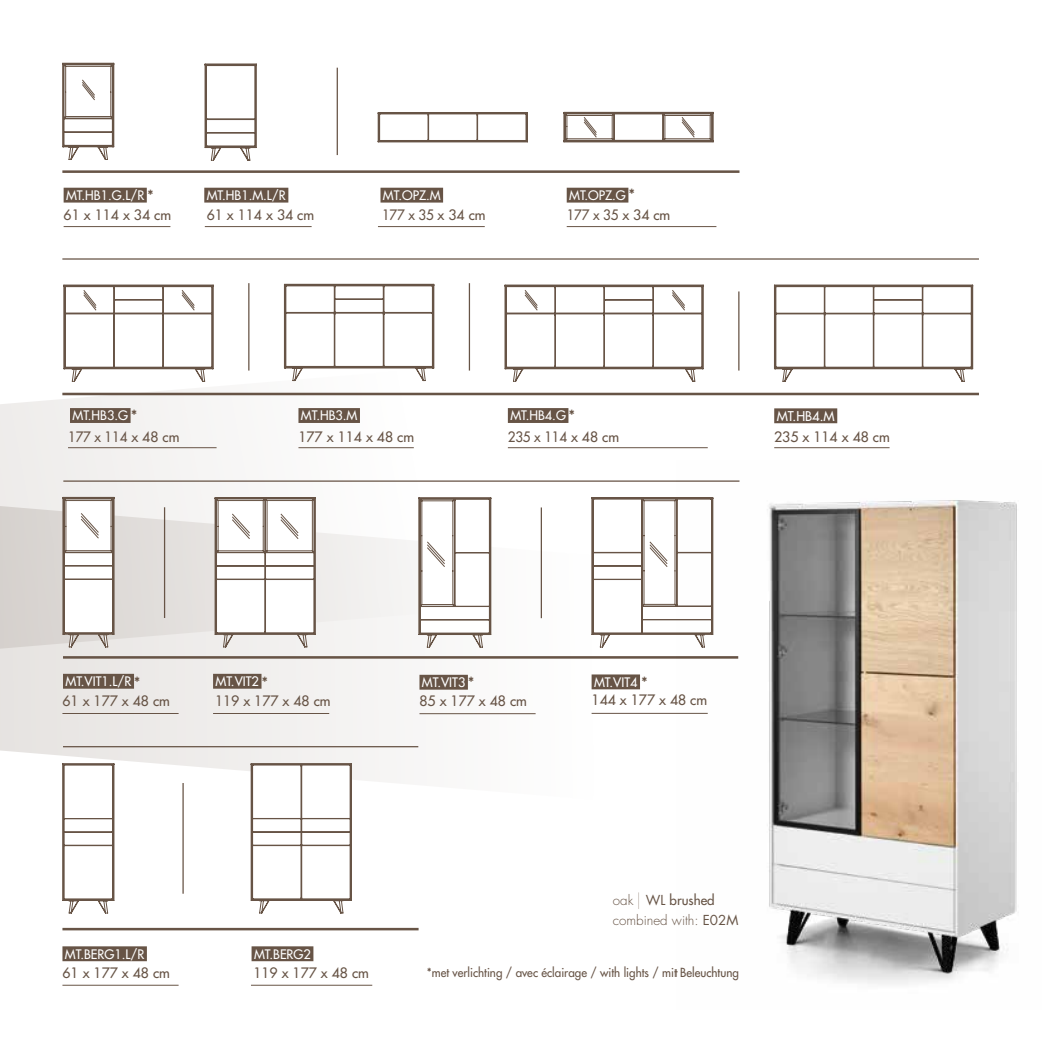
<style>
.page{position:relative;width:1042px;height:1042px;background:#fff}
.page>*{position:absolute;margin:0;border:0;box-sizing:border-box;transform-origin:0 0}
.t1{font:500 16.45px "Futura Std";color:#675446;scale:.95 1}
.t2{font:500 14px "Futura Std";color:#675446}
.t3{font:500 14px "Futura Std";color:#675446;scale:.95 1}
.t4{font:300 13.47px/19.2px "Futura Std";color:#675446}
.t5{font:500 13.12px "Futura Std";color:#fff}
.t6{font:500 12.78px "Futura Std";color:#fff}
.t7{font:500 12.25px "Futura Std";color:#675446;scale:.95 1}
.s1{font-size:16.45px;color:#675446}
.s2{font-weight:400}
.s3{font-weight:500}
</style>
<div class="page">
<svg style="left:0;top:369px;width:440px;height:97px"></svg>
<svg style="left:0;top:466px;width:613px;height:334px"></svg>
<hr style="left:62px;top:393px;width:917px;height:2px;background:#675446">
<hr style="left:62px;top:258px;width:917px;height:2px;background:#675446">
<hr style="left:64px;top:226px;width:106px;height:1px;background:#675446">
<div style="left:64px;top:188px;width:83px;height:15px;background:#675446"></div>
<hr style="left:63px;top:480px;width:676px;height:2px;background:#675446">
<hr style="left:63px;top:656px;width:675px;height:2px;background:#675446">
<hr style="left:62px;top:713px;width:117px;height:1px;background:#675446">
<div style="left:63px;top:674px;width:71px;height:15px;background:#675446"></div>
<hr style="left:164px;top:507px;width:1px;height:111px;background:#675446">
<svg style="left:204px;top:63px;width:53px;height:98px"></svg>
<div style="left:204px;top:188px;width:84px;height:15px;background:#675446"></div>
<hr style="left:205px;top:226px;width:107px;height:1px;background:#675446">
<svg style="left:62px;top:63px;width:52px;height:97px"></svg>
<svg style="left:284px;top:284px;width:150px;height:97px"></svg>
<hr style="left:298px;top:447px;width:116px;height:1px;background:#675446">
<div style="left:298px;top:408px;width:62px;height:15px;background:#675446"></div>
<hr style="left:248px;top:283px;width:1px;height:87px;background:#675446">
<hr style="left:337px;top:68px;width:1px;height:87px;background:#675446">
<svg style="left:774px;top:284px;width:199px;height:98px"></svg>
<hr style="left:774px;top:447px;width:115px;height:1px;background:#675446">
<div style="left:774px;top:408px;width:63px;height:15px;background:#675446"></div>
<hr style="left:213px;top:713px;width:116px;height:1px;background:#675446">
<div style="left:213px;top:674px;width:48px;height:15px;background:#675446"></div>
<svg style="left:62px;top:497px;width:53px;height:151px"></svg>
<hr style="left:738px;top:291px;width:1px;height:79px;background:#675446">
<div style="left:508px;top:408px;width:60px;height:15px;background:#675446"></div>
<hr style="left:508px;top:447px;width:200px;height:1px;background:#675446">
<svg style="left:504px;top:284px;width:200px;height:98px"></svg>
<div style="left:70px;top:408px;width:61px;height:15px;background:#675446"></div>
<hr style="left:68px;top:447px;width:149px;height:1px;background:#675446">
<svg style="left:63px;top:284px;width:151px;height:98px"></svg>
<hr style="left:63px;top:746px;width:355px;height:1px;background:#675446">
<hr style="left:62px;top:928px;width:356px;height:2px;background:#675446">
<hr style="left:182px;top:783px;width:2px;height:110px;background:#675446">
<svg style="left:62px;top:763px;width:52px;height:151px"></svg>
<hr style="left:62px;top:985px;width:117px;height:1px;background:#675446">
<div style="left:62px;top:946px;width:85px;height:15px;background:#675446"></div>
<svg style="left:251px;top:763px;width:101px;height:151px"></svg>
<hr style="left:251px;top:985px;width:121px;height:1px;background:#675446">
<div style="left:252px;top:946px;width:61px;height:15px;background:#675446"></div>
<img style="left:677px;top:480px;width:340px;height:504px">
<hr style="left:469px;top:283px;width:1px;height:87px;background:#675446">
<hr style="left:62px;top:170px;width:677px;height:3px;background:#675446">
<svg style="left:215px;top:497px;width:101px;height:151px"></svg>
<hr style="left:419px;top:713px;width:116px;height:1px;background:#675446">
<svg style="left:418px;top:497px;width:73px;height:151px"></svg>
<hr style="left:541px;top:507px;width:1px;height:111px;background:#675446">
<svg style="left:591px;top:497px;width:122px;height:151px"></svg>
<div style="left:419px;top:675px;width:49px;height:14px;background:#675446"></div>
<hr style="left:591px;top:713px;width:117px;height:1px;background:#675446">
<div style="left:591px;top:674px;width:49px;height:15px;background:#675446"></div>
<div style="left:380px;top:188px;width:63px;height:15px;background:#675446"></div>
<hr style="left:379px;top:141px;width:147px;height:1px;background:#675446">
<hr style="left:378px;top:142px;width:149px;height:1px;background:#675446">
<hr style="left:378px;top:112px;width:149px;height:1px;background:#675446">
<hr style="left:379px;top:113px;width:147px;height:1px;background:#675446">
<hr style="left:429px;top:114px;width:48px;height:1px;background:#675446">
<hr style="left:429px;top:140px;width:48px;height:1px;background:#675446">
<hr style="left:477px;top:140px;width:49px;height:1px;background:#675446">
<svg style="left:477px;top:115px;width:1px;height:25px"></svg>
<hr style="left:477px;top:114px;width:49px;height:1px;background:#675446">
<svg style="left:525px;top:112px;width:3px;height:30px"></svg>
<svg style="left:428px;top:114px;width:1px;height:26px"></svg>
<hr style="left:380px;top:140px;width:48px;height:1px;background:#675446">
<hr style="left:380px;top:114px;width:48px;height:1px;background:#675446">
<svg style="left:378px;top:113px;width:3px;height:29px"></svg>
<hr style="left:567px;top:226px;width:149px;height:1px;background:#675446">
<div style="left:567px;top:188px;width:61px;height:15px;background:#675446"></div>
<svg style="left:563px;top:112px;width:151px;height:30px"></svg>
<hr style="left:378px;top:226px;width:107px;height:1px;background:#675446">
<svg style="left:638px;top:892px;width:1px;height:17px"></svg>
<p class="t6" style="left:66px;top:187px;width:80px">MT.HB1.G.L/R</p>
<p class="t1" style="left:147px;top:186px;width:9px">*</p>
<p class="t6" style="left:207px;top:187px;width:81px">MT.HB1.M.L/R</p>
<p class="t6" style="left:383px;top:187px;width:59px">MT.OPZ.M</p>
<p class="t1" style="left:628px;top:185px;width:9px">*</p>
<p class="t6" style="left:569px;top:187px;width:58px">MT.OPZ.G</p>
<p class="t2" style="left:64px;top:206px;width:109px">61 x 114 x 34 cm</p>
<p class="t2" style="left:207px;top:206px;width:109px">61 x 114 x 34 cm</p>
<p class="t3" style="left:382px;top:206px;width:111px">177 x 35 x 34 cm</p>
<p class="t3" style="left:567px;top:206px;width:111px">177 x 35 x 34 cm</p>
<p class="t6" style="left:72px;top:408px;width:66px">MT.HB3.G <span class="s1">*</span></p>
<p class="t3" style="left:68px;top:428px;width:119px">177 x 114 x 48 cm</p>
<p class="t6" style="left:301px;top:408px;width:58px">MT.HB3.M</p>
<p class="t2" style="left:298px;top:428px;width:117px">177 x 114 x 48 cm</p>
<p class="t1" style="left:568px;top:405px;width:9px">*</p>
<p class="t6" style="left:510px;top:408px;width:57px">MT.HB4.G</p>
<p class="t3" style="left:508px;top:428px;width:119px">235 x 114 x 48 cm</p>
<p class="t5" style="left:777px;top:408px;width:60px">MT.HB4.M</p>
<p class="t2" style="left:774px;top:428px;width:117px">235 x 114 x 48 cm</p>
<p class="t6" style="left:65px;top:673px;width:68px">MT.VIT1.L/R</p>
<p class="t6" style="left:216px;top:673px;width:45px">MT.VIT2</p>
<p class="t1" style="left:134px;top:672px;width:9px">*</p>
<p class="t1" style="left:262px;top:672px;width:9px">*</p>
<p class="t6" style="left:422px;top:674px;width:54px">MT.VIT3 <span class="s1">*</span></p>
<p class="t6" style="left:594px;top:674px;width:55px">MT.VIT4 <span class="s1">*</span></p>
<p class="t2" style="left:62px;top:691px;width:109px">61 x 177 x 48 cm</p>
<p class="t2" style="left:215px;top:691px;width:117px">119 x 177 x 48 cm</p>
<p class="t2" style="left:419px;top:692px;width:109px">85 x 177 x 48 cm</p>
<p class="t2" style="left:591px;top:691px;width:117px">144 x 177 x 48 cm</p>
<p class="t6" style="left:65px;top:946px;width:81px">MT.BERG1.L/R</p>
<p class="t2" style="left:62px;top:964px;width:109px">61 x 177 x 48 cm</p>
<p class="t6" style="left:254px;top:946px;width:58px">MT.BERG2</p>
<p class="t2" style="left:253px;top:964px;width:117px">119 x 177 x 48 cm</p>
<p class="t4" style="left:613px;top:891px;width:127px">oak <span class="s2">WL</span> <span class="s3">brushed </span>combined with: <span class="s2">E02M</span></p>
<p class="t7" style="left:427px;top:965px;width:330px">*met verlichting / avec éclairage / with lights / mit Beleuchtung</p>
</div>
